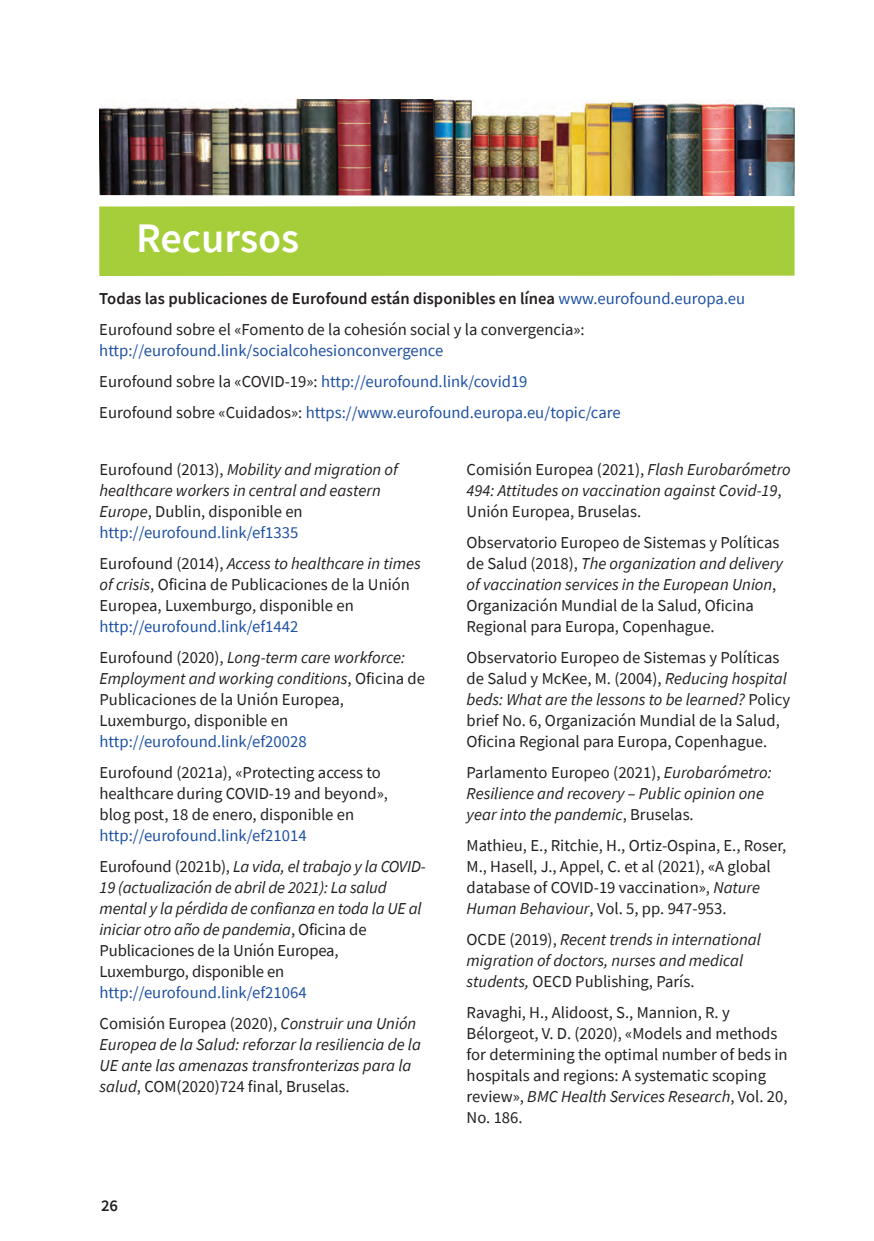
<style>
.page{position:relative;width:874px;height:1241px;background:#fff}
.page>*{position:absolute;margin:0;border:0;box-sizing:border-box;transform-origin:0 0}
.t1{font:600 42px "Source Sans Pro";color:#fff}
.t2{font:16.62px/21px "Source Sans Pro";color:#231f20}
.t3{font:italic 16.62px/21px "Source Sans Pro";color:#231f20}
.t4{font:16.62px "Source Sans Pro";color:#1e51a3}
.t5{font:600 16.62px "Source Sans Pro";color:#231f20}
.s1{font-weight:400;color:#1e51a3}
.s2{color:#1e51a3}
.s3{color:#231f20}
.s4{font-style:normal}
.s5{font-style:normal;color:#1e51a3}
.s6{font-style:italic}
</style>
<div class="page">
<img style="left:99px;top:99px;width:695px;height:96px">
<svg style="left:100px;top:195px;width:695px;height:81px"></svg>
<div style="left:99px;top:206px;width:695px;height:70px;background:#a6ce3b"></div>
<p class="t1" style="left:136px;top:210px;width:165px">Recursos</p>
<p class="t5" style="left:99px;top:287px;width:647px">Todas las publicaciones de Eurofound están disponibles en línea <span class="s1">www.eurofound.europa.eu</span></p>
<p class="t2" style="left:99px;top:318px;width:486px">Eurofound sobre el «Fomento de la cohesión social y la convergencia»: <span class="s2">http://eurofound.link/socialcohesionconvergence</span></p>
<p class="t4" style="left:99px;top:370px;width:429px"><span class="s3">Eurofound sobre la «COVID-19»:</span> http://eurofound.link/covid19</p>
<p class="t4" style="left:99px;top:401px;width:522px"><span class="s3">Eurofound sobre «Cuidados»:</span> https://www.eurofound.europa.eu/topic/care</p>
<p class="t3" style="left:99px;top:459px;width:299px"><span class="s4">Eurofound (2013),</span> Mobility and migration of healthcare workers in central and eastern Europe<span class="s4">, Dublin, disponible en </span><span class="s5">http://eurofound.link/ef1335</span></p>
<p class="t2" style="left:99px;top:553px;width:322px">Eurofound (2014), <span class="s6">Access to healthcare in times of crisis</span>, Oficina de Publicaciones de la Unión Europea, Luxemburgo, disponible en <span class="s2">http://eurofound.link/ef1442</span></p>
<p class="t2" style="left:99px;top:646px;width:327px">Eurofound (2020), <span class="s6">Long-term care workforce:<br>Employment and working conditions</span>, Oficina de Publicaciones de la Unión Europea, Luxemburgo, disponible en <span class="s2">http://eurofound.link/ef20028</span></p>
<p class="t2" style="left:99px;top:761px;width:290px">Eurofound (2021a), «Protecting access to healthcare during COVID-19 and beyond», blog post, 18 de enero, disponible en <span class="s2">http://eurofound.link/ef21014</span></p>
<p class="t3" style="left:99px;top:855px;width:327px"><span class="s4">Eurofound (2021b),</span> La vida, el trabajo y la COVID-19 (actualización de abril de 2021): La salud mental y la pérdida de confianza en toda la UE al iniciar otro año de pandemia<span class="s4">, Oficina de Publicaciones de la Unión Europea, Luxemburgo, disponible en </span><span class="s5">http://eurofound.link/ef21064</span></p>
<p class="t3" style="left:99px;top:1012px;width:323px"><span class="s4">Comisión Europea (2020),</span> Construir una Unión Europea de la Salud: reforzar la resiliencia de la UE ante las amenazas transfronterizas para la salud<span class="s4">, COM(2020)724 final, Bruselas.</span></p>
<p class="t5" style="left:101px;top:1194px;width:19px">26</p>
<p class="t3" style="left:466px;top:459px;width:325px"><span class="s4">Comisión Europea (2021),</span> Flash Eurobarómetro<br>494: Attitudes on vaccination against Covid-19<span class="s4">,<br>Unión Europea, Bruselas.</span></p>
<p class="t2" style="left:466px;top:532px;width:318px">Observatorio Europeo de Sistemas y Políticas de Salud (2018), <span class="s6">The organization and delivery of vaccination services in the European Union</span>, Organización Mundial de la Salud, Oficina Regional para Europa, Copenhague.</p>
<p class="t2" style="left:466px;top:646px;width:325px">Observatorio Europeo de Sistemas y Políticas de Salud y McKee, M. (2004), <span class="s6">Reducing hospital beds: What are the lessons to be learned?</span> Policy brief No. 6, Organización Mundial de la Salud, Oficina Regional para Europa, Copenhague.</p>
<p class="t3" style="left:466px;top:761px;width:306px"><span class="s4">Parlamento Europeo (2021),</span> Eurobarómetro:<br>Resilience and recovery – Public opinion one year into the pandemic<span class="s4">, Bruselas.</span></p>
<p class="t2" style="left:466px;top:834px;width:321px">Mathieu, E., Ritchie, H., Ortiz-Ospina, E., Roser, M., Hasell, J., Appel, C. et al (2021), «A global database of COVID-19 vaccination», <span class="s6">Nature Human Behaviour</span>, Vol. 5, pp. 947-953.</p>
<p class="t3" style="left:466px;top:928px;width:295px"><span class="s4">OCDE (2019),</span> Recent trends in international migration of doctors, nurses and medical students, <span class="s4">OECD Publishing, París.</span></p>
<p class="t2" style="left:466px;top:1001px;width:322px">Ravaghi, H., Alidoost, S., Mannion, R. y Bélorgeot, V. D. (2020), «Models and methods for determining the optimal number of beds in hospitals and regions: A systematic scoping review», <span class="s6">BMC Health Services Research</span>, Vol. 20, No. 186.</p>
</div>
